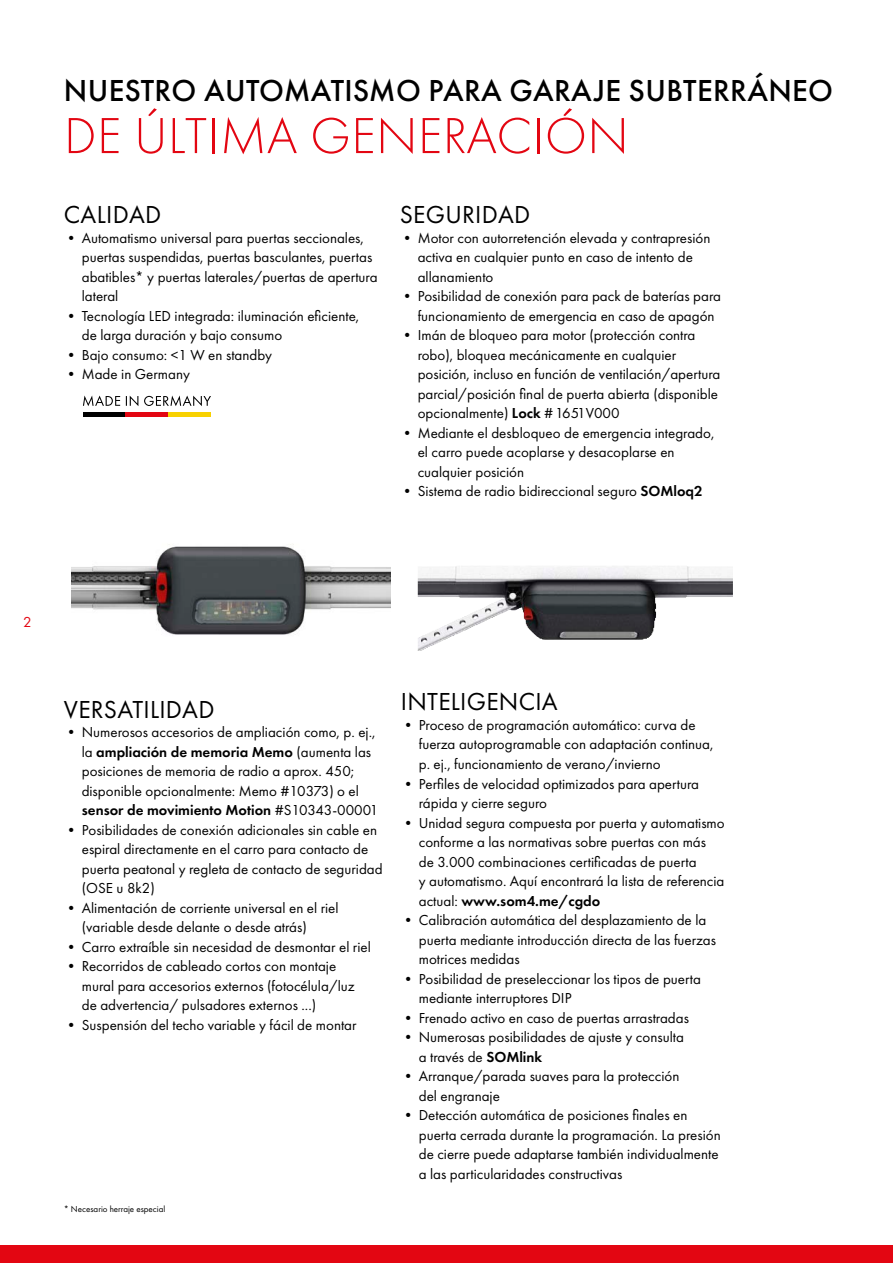
<style>
.page{position:relative;width:893px;height:1263px;background:#fff}
.page>*{position:absolute;margin:0;border:0;box-sizing:border-box;transform-origin:0 0}
.t1{font:300 52.5px "Futura PT";letter-spacing:.01em;color:#e30612}
.t2{font:500 31.5px "Futura PT";letter-spacing:.01em;color:#000}
.t3{font:25.5px "Futura PT";letter-spacing:.01em;color:#000}
.t4{font:15px/19.5px "Futura PT";color:#000}
.t5{font:15px "Futura PT";color:#e30612}
.t6{font:9px "Futura PT";color:#000}
.s1{font-weight:600}
</style>
<div class="page">
<div style="left:83px;top:412px;width:43px;height:5px;background:#000"></div>
<div style="left:126px;top:412px;width:42px;height:5px;background:#e30612"></div>
<div style="left:168px;top:412px;width:43px;height:5px;background:#f8d100"></div>
<svg style="left:83px;top:395px;width:128px;height:11px"></svg>
<div style="left:0;top:1246px;width:893px;height:17px;background:#e30612"></div>
<img style="left:71px;top:544px;width:319px;height:91px">
<img style="left:418px;top:566px;width:315px;height:85px">
<h2 class="t2" style="left:64px;top:71px;width:771px">NUESTRO AUTOMATISMO PARA GARAJE SUBTERRÁNEO</h2>
<h1 class="t1" style="left:64px;top:106px;width:566px">DE ÚLTIMA GENERACIÓN</h1>
<h3 class="t3" style="left:64px;top:200px;width:99px">CALIDAD</h3>
<p class="t4" style="left:82px;top:228px;width:297px;text-indent:-18px">• Automatismo universal para puertas seccionales, puertas suspendidas, puertas basculantes, puertas abatibles* y puertas laterales/puertas de apertura lateral</p>
<p class="t4" style="left:82px;top:306px;width:279px;text-indent:-18px">• Tecnología LED integrada: iluminación eficiente, de larga duración y bajo consumo</p>
<p class="t4" style="left:64px;top:345px;width:210px">• Bajo consumo: &lt;1 W en standby</p>
<p class="t4" style="left:64px;top:364px;width:128px">• Made in Germany</p>
<h3 class="t3" style="left:400px;top:200px;width:132px">SEGURIDAD</h3>
<p class="t4" style="left:418px;top:228px;width:294px;text-indent:-18px">• Motor con autorretención elevada y contrapresión activa en cualquier punto en caso de intento de allanamiento</p>
<p class="t4" style="left:418px;top:286px;width:305px;text-indent:-18px">• Posibilidad de conexión para pack de baterías para funcionamiento de emergencia en caso de apagón</p>
<p class="t4" style="left:418px;top:325px;width:304px;text-indent:-18px">• Imán de bloqueo para motor (protección contra robo), bloquea mecánicamente en cualquier posición, incluso en función de ventilación/apertura parcial/posición final de puerta abierta (disponible opcionalmente) <span class="s1">Lock</span> #1651V000</p>
<p class="t4" style="left:418px;top:423px;width:298px;text-indent:-18px">• Mediante el desbloqueo de emergencia integrado, el carro puede acoplarse y desacoplarse en cualquier posición</p>
<p class="t4" style="left:400px;top:481px;width:304px">• Sistema de radio bidireccional seguro <span class="s1">SOMloq2</span></p>
<p class="t5" style="left:23px;top:613px;width:10px">2</p>
<h3 class="t3" style="left:64px;top:694px;width:152px">VERSATILIDAD</h3>
<p class="t4" style="left:82px;top:723px;width:298px;text-indent:-18px">• Numerosos accesorios de ampliación como, p. ej., la <span class="s1">ampliación de memoria Memo</span> (aumenta las posiciones de memoria de radio a aprox. 450; disponible opcionalmente: Memo #10373) o el <span class="s1">sensor de movimiento Motion</span> #S10343-00001</p>
<p class="t4" style="left:82px;top:820px;width:302px;text-indent:-18px">• Posibilidades de conexión adicionales sin cable en espiral directamente en el carro para contacto de puerta peatonal y regleta de contacto de seguridad (OSE u 8k2)</p>
<p class="t4" style="left:82px;top:898px;width:258px;text-indent:-18px">• Alimentación de corriente universal en el riel (variable desde delante o desde atrás)</p>
<p class="t4" style="left:64px;top:937px;width:309px">• Carro extraíble sin necesidad de desmontar el riel</p>
<p class="t4" style="left:82px;top:957px;width:275px;text-indent:-18px">• Recorridos de cableado cortos con montaje mural para accesorios externos (fotocélula/luz de advertencia/ pulsadores externos ...)</p>
<p class="t4" style="left:64px;top:1015px;width:294px">• Suspensión del techo variable y fácil de montar</p>
<p class="t6" style="left:64px;top:1203px;width:103px">* Necesario herraje especial</p>
<h3 class="t3" style="left:401px;top:687px;width:158px">INTELIGENCIA</h3>
<p class="t4" style="left:419px;top:715px;width:296px;text-indent:-18px">• Proceso de programación automático: curva de fuerza autoprogramable con adaptación continua, p. ej., funcionamiento de verano/invierno</p>
<p class="t4" style="left:419px;top:774px;width:282px;text-indent:-18px">• Perfiles de velocidad optimizados para apertura rápida y cierre seguro</p>
<p class="t4" style="left:419px;top:813px;width:307px;text-indent:-18px">• Unidad segura compuesta por puerta y automatismo conforme a las normativas sobre puertas con más de 3.000 combinaciones certificadas de puerta<br>y automatismo. Aquí encontrará la lista de referencia actual: <span class="s1">www.som4.me/cgdo</span></p>
<p class="t4" style="left:419px;top:910px;width:299px;text-indent:-18px">• Calibración automática del desplazamiento de la puerta mediante introducción directa de las fuerzas motrices medidas</p>
<p class="t4" style="left:419px;top:969px;width:284px;text-indent:-18px">• Posibilidad de preseleccionar los tipos de puerta mediante interruptores DIP</p>
<p class="t4" style="left:401px;top:1008px;width:290px">• Frenado activo en caso de puertas arrastradas</p>
<p class="t4" style="left:419px;top:1027px;width:267px;text-indent:-18px">• Numerosas posibilidades de ajuste y consulta a través de <span class="s1">SOMlink</span></p>
<p class="t4" style="left:419px;top:1066px;width:262px;text-indent:-18px">• Arranque/parada suaves para la protección del engranaje</p>
<p class="t4" style="left:419px;top:1105px;width:303px;text-indent:-18px">• Detección automática de posiciones finales en puerta cerrada durante la programación. La presión de cierre puede adaptarse también individualmente a las particularidades constructivas</p>
</div>
